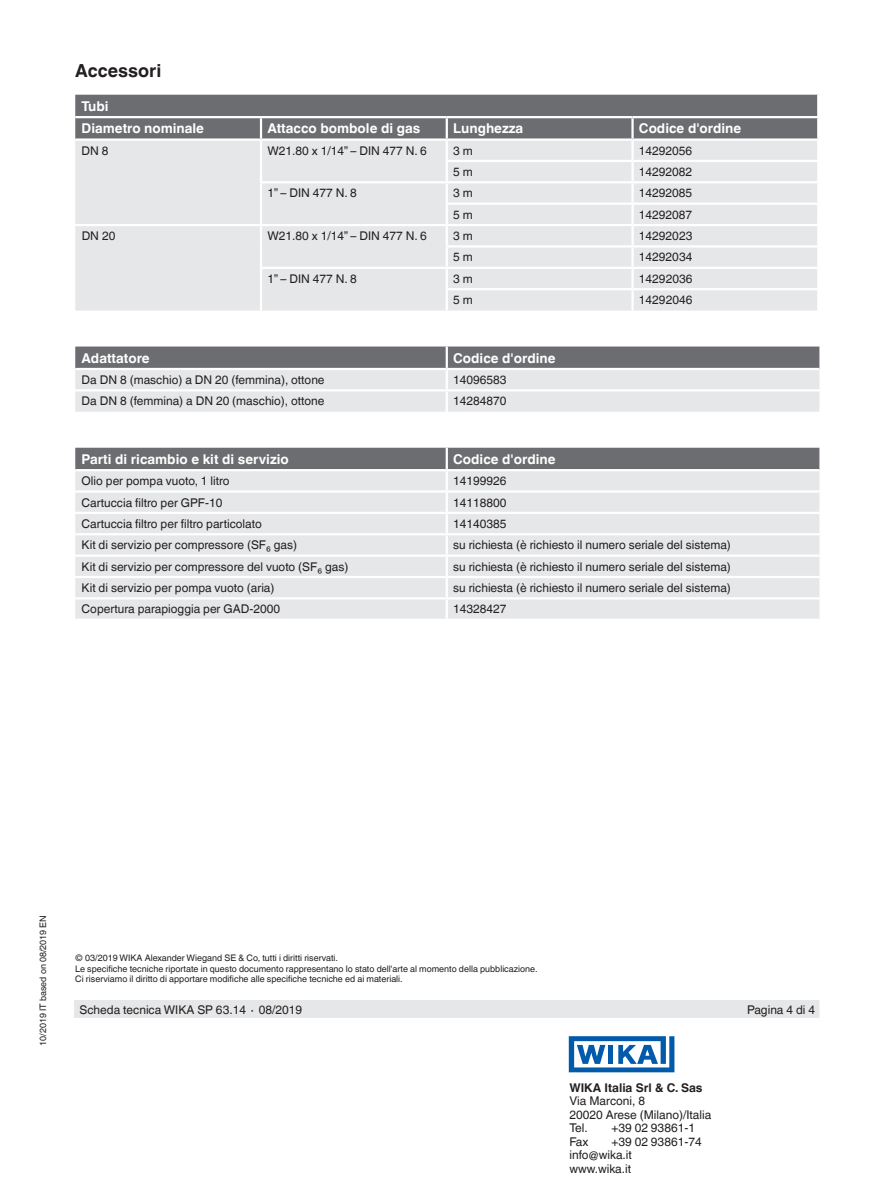
<style>
.page{position:relative;width:893px;height:1188px;background:#fff}
.page>*{position:absolute;margin:0;border:0;box-sizing:border-box;transform-origin:0 0}
.t1{font:700 18px "Helvetica World";color:#231f20}
.t2{font:700 13.5px/22.5px "Helvetica World";color:#fff}
.t3{font:12px/13.5px "Helvetica World";color:#231f20}
.t4{font:700 12px "Helvetica World";color:#231f20}
.t5{font:9px/10.5px "Helvetica World";color:#231f20}
</style>
<div class="page">
<div style="left:74px;top:1000px;width:745px;height:18px;background:#e6e7e9"></div>
<svg style="left:569px;top:1036px;width:105px;height:36px"></svg>
<div style="left:75px;top:181px;width:742px;height:130px;background:#e6e7e9"></div>
<hr style="left:75px;top:224px;width:186px;height:2px;background:#fff">
<hr style="left:260px;top:181px;width:187px;height:2px;background:#fff">
<hr style="left:260px;top:183px;width:2px;height:21px;background:#fff">
<hr style="left:446px;top:183px;width:2px;height:20px;background:#fff">
<hr style="left:631px;top:183px;width:3px;height:20px;background:#fff">
<hr style="left:260px;top:204px;width:2px;height:20px;background:#fff">
<hr style="left:631px;top:205px;width:3px;height:19px;background:#fff">
<hr style="left:261px;top:224px;width:186px;height:2px;background:#fff">
<hr style="left:260px;top:226px;width:2px;height:20px;background:#fff">
<hr style="left:631px;top:226px;width:3px;height:19px;background:#fff">
<hr style="left:260px;top:246px;width:2px;height:21px;background:#fff">
<hr style="left:631px;top:248px;width:3px;height:19px;background:#fff">
<hr style="left:260px;top:267px;width:187px;height:2px;background:#fff">
<hr style="left:260px;top:269px;width:2px;height:20px;background:#fff">
<svg style="left:446px;top:205px;width:2px;height:83px"></svg>
<hr style="left:631px;top:269px;width:3px;height:19px;background:#fff">
<hr style="left:260px;top:289px;width:2px;height:22px;background:#fff">
<hr style="left:446px;top:290px;width:2px;height:21px;background:#fff">
<hr style="left:631px;top:290px;width:3px;height:21px;background:#fff">
<svg style="left:75px;top:95px;width:743px;height:86px;background:#a8a9ac"></svg>
<hr style="left:75px;top:138px;width:186px;height:3px;background:#fff">
<hr style="left:261px;top:138px;width:186px;height:3px;background:#fff">
<hr style="left:447px;top:138px;width:185px;height:3px;background:#fff">
<hr style="left:632px;top:138px;width:187px;height:3px;background:#fff">
<hr style="left:446px;top:160px;width:186px;height:2px;background:#fff">
<hr style="left:632px;top:160px;width:187px;height:2px;background:#fff">
<hr style="left:447px;top:181px;width:185px;height:2px;background:#fff">
<hr style="left:632px;top:181px;width:187px;height:2px;background:#fff">
<hr style="left:446px;top:203px;width:186px;height:2px;background:#fff">
<hr style="left:632px;top:203px;width:187px;height:2px;background:#fff">
<hr style="left:447px;top:224px;width:185px;height:2px;background:#fff">
<hr style="left:632px;top:224px;width:187px;height:2px;background:#fff">
<hr style="left:446px;top:245px;width:186px;height:3px;background:#fff">
<hr style="left:632px;top:245px;width:187px;height:3px;background:#fff">
<hr style="left:447px;top:267px;width:185px;height:2px;background:#fff">
<hr style="left:632px;top:267px;width:187px;height:2px;background:#fff">
<hr style="left:446px;top:288px;width:186px;height:2px;background:#fff">
<hr style="left:632px;top:288px;width:187px;height:2px;background:#fff">
<hr style="left:75px;top:116px;width:186px;height:2px;background:#fff">
<hr style="left:261px;top:116px;width:186px;height:2px;background:#fff">
<hr style="left:447px;top:116px;width:185px;height:2px;background:#fff">
<hr style="left:632px;top:116px;width:187px;height:2px;background:#fff">
<svg style="left:75px;top:347px;width:744px;height:65px;background:#bcbdc0"></svg>
<hr style="left:446px;top:391px;width:2px;height:21px;background:#fff">
<hr style="left:446px;top:347px;width:2px;height:21px;background:#fff">
<hr style="left:75px;top:389px;width:372px;height:2px;background:#fff">
<hr style="left:75px;top:368px;width:372px;height:2px;background:#fff">
<hr style="left:447px;top:368px;width:372px;height:2px;background:#fff">
<hr style="left:447px;top:389px;width:372px;height:2px;background:#fff">
<div style="left:75px;top:535px;width:744px;height:84px;background:#e6e7e9"></div>
<svg style="left:75px;top:448px;width:744px;height:85px;background:#c5c6c8"></svg>
<hr style="left:446px;top:535px;width:2px;height:20px;background:#fff">
<svg style="left:446px;top:557px;width:2px;height:62px"></svg>
<hr style="left:446px;top:448px;width:2px;height:21px;background:#fff">
<hr style="left:75px;top:490px;width:372px;height:3px;background:#fff">
<hr style="left:75px;top:512px;width:372px;height:2px;background:#fff">
<hr style="left:447px;top:512px;width:372px;height:2px;background:#fff">
<hr style="left:75px;top:555px;width:372px;height:2px;background:#fff">
<hr style="left:447px;top:555px;width:372px;height:2px;background:#fff">
<hr style="left:75px;top:576px;width:372px;height:2px;background:#fff">
<hr style="left:75px;top:597px;width:372px;height:3px;background:#fff">
<hr style="left:447px;top:576px;width:372px;height:2px;background:#fff">
<hr style="left:447px;top:597px;width:372px;height:3px;background:#fff">
<hr style="left:75px;top:469px;width:372px;height:2px;background:#fff">
<hr style="left:447px;top:469px;width:372px;height:2px;background:#fff">
<hr style="left:447px;top:490px;width:372px;height:3px;background:#fff">
<h1 class="t1" style="left:75px;top:60px;width:88px">Accessori</h1>
<p class="t2" style="left:82px;top:95px;width:124px">Tubi<br>Diametro nominale</p>
<p class="t2" style="left:267px;top:117px;width:154px">Attacco bombole di gas</p>
<p class="t2" style="left:453px;top:117px;width:72px">Lunghezza</p>
<p class="t2" style="left:639px;top:117px;width:104px">Codice d'ordine</p>
<p class="t3" style="left:82px;top:144px;width:29px">DN 8</p>
<p class="t3" style="left:267px;top:144px;width:161px">W21.80 x 1/14” – DIN 477 N. 6</p>
<p class="t3" style="left:453px;top:144px;width:21px">3 m</p>
<p class="t3" style="left:639px;top:144px;width:55px">14292056</p>
<p class="t3" style="left:453px;top:165px;width:21px">5 m</p>
<p class="t3" style="left:639px;top:165px;width:55px">14292082</p>
<p class="t3" style="left:267px;top:186px;width:91px">1” – DIN 477 N. 8</p>
<p class="t3" style="left:453px;top:186px;width:21px">3 m</p>
<p class="t3" style="left:639px;top:186px;width:55px">14292085</p>
<p class="t3" style="left:453px;top:208px;width:21px">5 m</p>
<p class="t3" style="left:639px;top:208px;width:55px">14292087</p>
<p class="t3" style="left:82px;top:229px;width:35px">DN 20</p>
<p class="t3" style="left:267px;top:229px;width:161px">W21.80 x 1/14” – DIN 477 N. 6</p>
<p class="t3" style="left:453px;top:229px;width:21px">3 m</p>
<p class="t3" style="left:639px;top:229px;width:55px">14292023</p>
<p class="t3" style="left:453px;top:251px;width:21px">5 m</p>
<p class="t3" style="left:639px;top:251px;width:55px">14292034</p>
<p class="t3" style="left:267px;top:272px;width:91px">1” – DIN 477 N. 8</p>
<p class="t3" style="left:453px;top:272px;width:21px">3 m</p>
<p class="t3" style="left:639px;top:272px;width:55px">14292036</p>
<p class="t3" style="left:453px;top:293px;width:21px">5 m</p>
<p class="t3" style="left:639px;top:293px;width:55px">14292046</p>
<p class="t2" style="left:82px;top:347px;width:69px">Adattatore</p>
<p class="t2" style="left:453px;top:347px;width:104px">Codice d'ordine</p>
<p class="t3" style="left:82px;top:373px;width:244px">Da DN 8 (maschio) a DN 20 (femmina), ottone</p>
<p class="t3" style="left:453px;top:373px;width:55px">14096583</p>
<p class="t3" style="left:82px;top:394px;width:244px">Da DN 8 (femmina) a DN 20 (maschio), ottone</p>
<p class="t3" style="left:453px;top:394px;width:55px">14284870</p>
<p class="t2" style="left:82px;top:448px;width:209px">Parti di ricambio e kit di servizio</p>
<p class="t2" style="left:453px;top:448px;width:104px">Codice d'ordine</p>
<p class="t3" style="left:82px;top:474px;width:150px">Olio per pompa vuoto, 1 litro</p>
<p class="t3" style="left:453px;top:474px;width:55px">14199926</p>
<p class="t3" style="left:82px;top:496px;width:142px">Cartuccia filtro per GPF-10</p>
<p class="t3" style="left:453px;top:496px;width:55px">14118800</p>
<p class="t3" style="left:82px;top:517px;width:182px">Cartuccia filtro per filtro particolato</p>
<p class="t3" style="left:453px;top:517px;width:55px">14140385</p>
<p class="t3" style="left:82px;top:538px;width:217px">Kit di servizio per compressore (SF₆ gas)</p>
<p class="t3" style="left:453px;top:538px;width:279px">su richiesta (è richiesto il numero seriale del sistema)</p>
<p class="t3" style="left:82px;top:560px;width:268px">Kit di servizio per compressore del vuoto (SF₆ gas)</p>
<p class="t3" style="left:453px;top:560px;width:279px">su richiesta (è richiesto il numero seriale del sistema)</p>
<p class="t3" style="left:82px;top:581px;width:194px">Kit di servizio per pompa vuoto (aria)</p>
<p class="t3" style="left:453px;top:581px;width:279px">su richiesta (è richiesto il numero seriale del sistema)</p>
<p class="t3" style="left:82px;top:603px;width:200px">Copertura parapioggia per GAD-2000</p>
<p class="t3" style="left:453px;top:603px;width:55px">14328427</p>
<p class="t5" style="left:38px;top:1046px;width:132px;rotate:-90deg">10/2019 IT based on 08/2019 EN</p>
<p class="t5" style="left:75px;top:953px;width:464px">© 03/2019 WIKA Alexander Wiegand SE &amp; Co, tutti i diritti riservati.<br>Le specifiche tecniche riportate in questo documento rappresentano lo stato dell'arte al momento della pubblicazione.<br>Ci riserviamo il diritto di apportare modifiche alle specifiche tecniche ed ai materiali.</p>
<p class="t3" style="left:80px;top:1003px;width:224px">Scheda tecnica WIKA SP 63.14 ∙ 08/2019</p>
<p class="t3" style="left:747px;top:1003px;width:70px">Pagina 4 di 4</p>
<p class="t4" style="left:569px;top:1080px;width:135px">WIKA Italia Srl &amp; C. Sas</p>
<p class="t3" style="left:569px;top:1094px;width:143px">Via Marconi, 8<br>20020 Arese (Milano)/Italia<br>Tel.</p>
<p class="t3" style="left:611px;top:1121px;width:85px">+39 02 93861-1</p>
<p class="t3" style="left:569px;top:1135px;width:21px">Fax</p>
<p class="t3" style="left:569px;top:1135px;width:134px;text-indent:42px">+39 02 93861-74 info@wika.it<br>www.wika.it</p>
</div>
